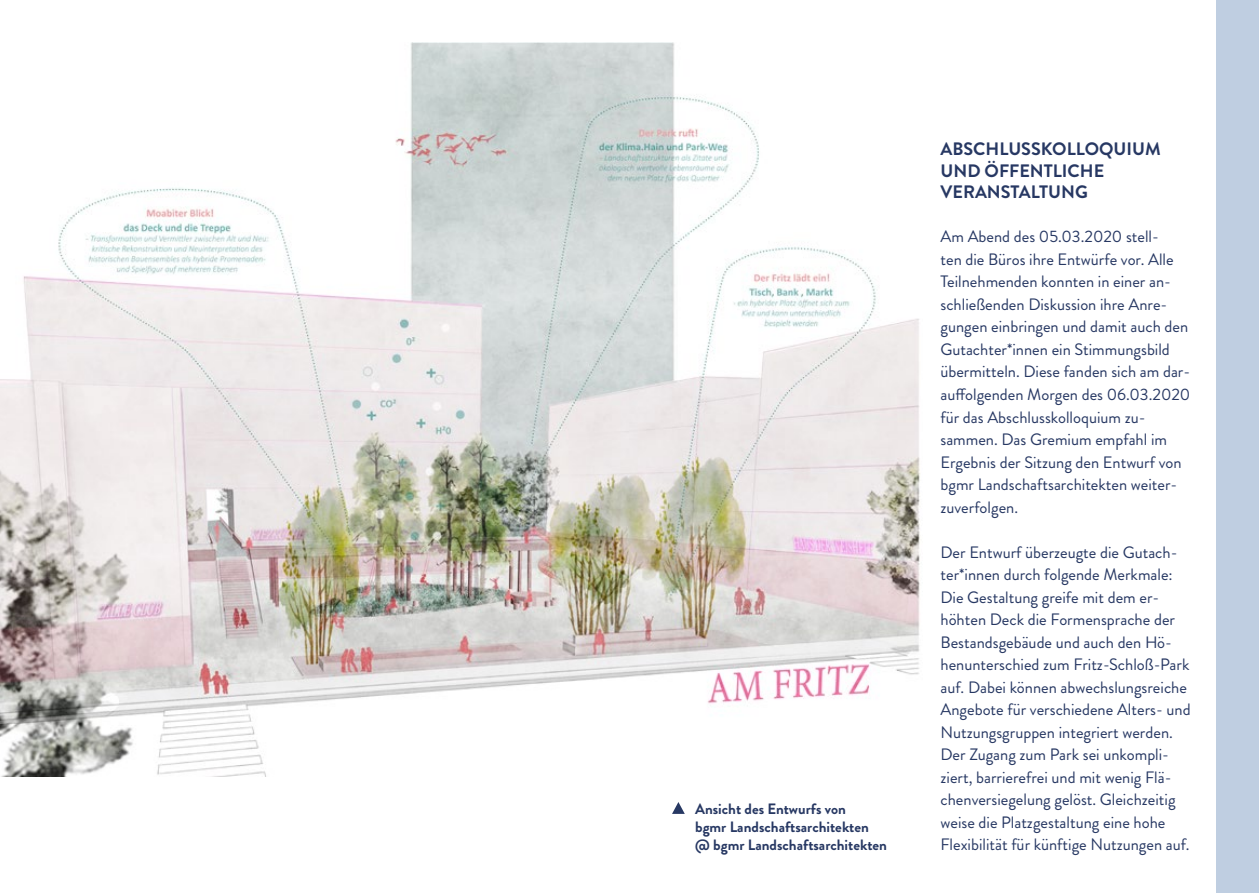
<style>
.page{position:relative;width:1259px;height:893px;background:#fff}
.page>*{position:absolute;margin:0;border:0;box-sizing:border-box;transform-origin:0 0}
.t1{font:700 18px/21.6px "Brandon Grotesque";color:#273863}
.t2{font:16.5px/22.5px "Brandon Grotesque";color:#273863}
.t3{font:700 15px/18px "Brandon Grotesque";color:#273863}
</style>
<div class="page">
<img style="left:0;top:43px;width:920px;height:733px">
<svg style="left:672px;top:802px;width:13px;height:12px"></svg>
<div style="left:1216px;top:0;width:43px;height:893px;background:#bfcee1"></div>
<p class="t3" style="left:695px;top:800px;width:193px">Ansicht des Entwurfs von<br>bgmr Landschaftsarchitekten @ bgmr Landschaftsarchitekten</p>
<h3 class="t1" style="left:940px;top:138px;width:222px">ABSCHLUSSKOLLOQUIUM<br>UND ÖFFENTLICHE<br>VERANSTALTUNG</h3>
<p class="t2" style="left:940px;top:226px;width:251px">Am Abend des 05.03.2020 stell-<br>ten die Büros ihre Entwürfe vor. Alle Teilnehmenden konnten in einer an&shy;schließenden Diskussion ihre Anre&shy;gungen einbringen und damit auch den Gutachter*innen ein Stimmungsbild übermitteln. Diese fanden sich am dar&shy;auffolgenden Morgen des 06.03.2020 für das Abschlusskolloquium zu&shy;sammen. Das Gremium empfahl im Ergebnis der Sitzung den Entwurf von bgmr Landschaftsarchitekten weiter&shy;zuverfolgen.</p>
<p class="t2" style="left:940px;top:541px;width:252px">Der Entwurf überzeugte die Gutach&shy;ter*innen durch folgende Merkmale:<br>Die Gestaltung greife mit dem er&shy;höhten Deck die Formensprache der Bestandsgebäude und auch den Hö&shy;henunterschied zum Fritz-Schloß-Park auf. Dabei können abwechslungsreiche Angebote für verschiedene Alters- und Nutzungsgruppen integriert werden.<br>Der Zugang zum Park sei unkompli&shy;ziert, barrierefrei und mit wenig Flä&shy;chenversiegelung gelöst. Gleichzeitig weise die Platzgestaltung eine hohe Flexibilität für künftige Nutzungen auf.</p>
</div>
